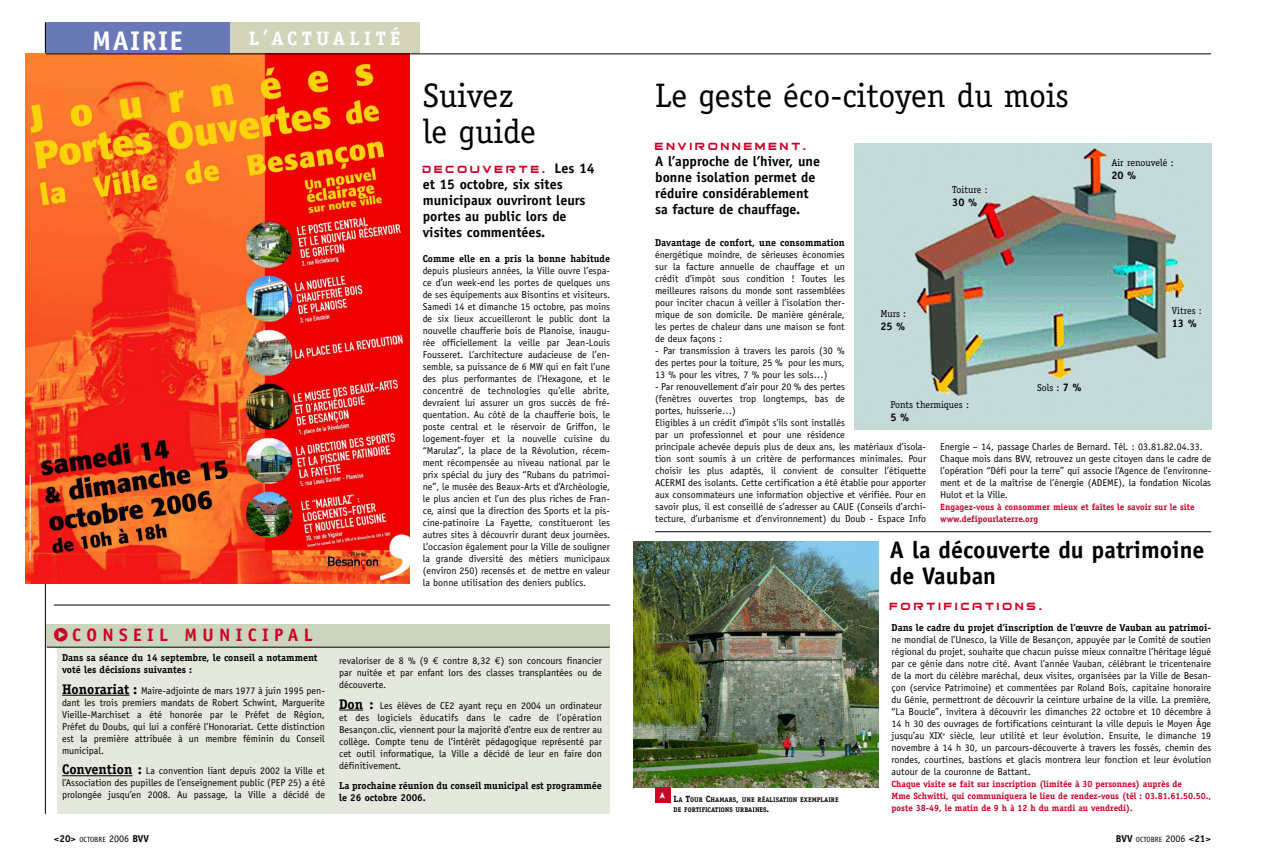
<style>
.page{position:relative;width:1265px;height:868px;background:#fff}
.page>*{position:absolute;margin:0;border:0;box-sizing:border-box;transform-origin:0 0}
.t1{font:34px "Officina Serif";color:#000}
.t2{font:700 27px "Officina Sans";letter-spacing:.055em;color:#fff}
.t3{font:700 24px/26px "Officina Sans";color:#000}
.t4{font:700 19.5px "Officina Serif";letter-spacing:.22em;color:#fff}
.t5{font:700 18px "Officina Sans";letter-spacing:.295em;color:#ca0125}
.t6{font:700 14px/16px "Officina Sans";color:#000}
.t7{font:14px "Bitsumishi";letter-spacing:.22em;color:#ca0125}
.t8{font:700 11px "Officina Serif";color:#000}
.t9{font:10px/12px "Officina Sans";color:#000;text-align:justify}
.t10{font:700 10px/12px "Officina Serif";color:#000}
.t11{font:10px "Officina Serif";color:#000}
.t12{font:700 10px "Officina Sans";color:#000}
.t13{font:700 9px/12px "Officina Serif";color:#ca0125}
.t14{font:700 6.8px/10px "Officina Serif";color:#000}
.s1{font-size:20px}
.s2{font-family:"Officina Sans";font-weight:700;color:#000}
.s3{font-weight:700;font-size:11px}
.s4{font-family:"Combi Numerals Solid";font-weight:400}
.s5{font-family:"Officina Serif";font-weight:700;font-size:14px}
.s6{font-family:"Euro Mono"}
.s7{font-size:9px}
.s8{font-weight:400;font-size:7.5px}
.s9{font-weight:400}
</style>
<div class="page">
<div style="left:228px;top:23px;width:192px;height:31px;background:#d1d4b9"></div>
<div style="left:45px;top:23px;width:185px;height:31px;background:#6978b7"></div>
<hr style="left:54px;top:604px;width:555px;height:1px;background:#000">
<hr style="left:655px;top:531px;width:555px;height:1px;background:#000">
<img style="left:854px;top:143px;width:356px;height:287px">
<div style="left:57px;top:647px;width:552px;height:166px;background:#e5e9dd"></div>
<div style="left:46px;top:624px;width:563px;height:23px;background:#cbd4bc"></div>
<hr style="left:47px;top:647px;width:562px;height:1px;background:#000">
<hr style="left:62px;top:694px;width:38px;height:1px;background:#000">
<svg style="left:100px;top:694px;width:29px;height:1px"></svg>
<hr style="left:62px;top:775px;width:30px;height:1px;background:#000">
<hr style="left:92px;top:775px;width:40px;height:1px;background:#000">
<svg style="left:339px;top:709px;width:24px;height:1px"></svg>
<hr style="left:45px;top:23px;width:1px;height:791px;background:#000">
<img style="left:25px;top:54px;width:385px;height:529px">
<img style="left:633px;top:541px;width:245px;height:246px">
<div style="left:655px;top:787px;width:15px;height:15px;background:#ca0125"></div>
<hr style="left:46px;top:54px;width:1164px;height:1px;background:#000">
<h2 class="t2" style="left:92px;top:31px;width:92px">MAIRIE</h2>
<h3 class="t4" style="left:249px;top:31px;width:153px">L<span class="s1">’</span>ACTUALITÉ</h3>
<h1 class="t1" style="left:423px;top:75px;width:92px">Suivez</h1>
<h1 class="t1" style="left:655px;top:75px;width:415px">Le geste éco-citoyen du mois</h1>
<h1 class="t1" style="left:423px;top:111px;width:115px">le guide</h1>
<h3 class="t7" style="left:655px;top:141px;width:153px">ENVIRONNEMENT.</h3>
<h3 class="t6" style="left:655px;top:155px;width:166px">A l’approche de l’hiver, une bonne isolation permet de réduire considérablement sa facture de chauffage.</h3>
<p class="t11" style="left:1111px;top:157px;width:64px">Air renouvelé :</p>
<p class="t8" style="left:1111px;top:171px;width:26px">20 %</p>
<h3 class="t7" style="left:423px;top:164px;width:173px">DECOUVERTE. <span class="s2">Les 14</span></h3>
<h3 class="t6" style="left:423px;top:178px;width:164px">et 15 octobre, six sites municipaux ouvriront leurs portes au public lors de visites commentées.</h3>
<p class="t10" style="left:423px;top:253px;width:189px">Comme elle en a pris la bonne habitude</p>
<p class="t9" style="left:423px;top:265px;width:189px">depuis plusieurs années, la Ville ouvre l’espa&shy;ce d’un week-end les portes de quelques uns de ses équipements aux Bisontins et visiteurs.<br>Samedi 14 et dimanche 15 octobre, pas moins de six lieux accueilleront le public dont la nouvelle chaufferie bois de Planoise, inaugu&shy;rée officiellement la veille par Jean-Louis Fousseret. L’architecture audacieuse de l’en&shy;semble, sa puissance de 6 MW qui en fait l’une des plus performantes de l’Hexagone, et le concentré de technologies qu’elle abrite, devraient lui assurer un gros succès de fré&shy;quentation. Au côté de la chaufferie bois, le poste central et le réservoir de Griffon, le logement-foyer et la nouvelle cuisine du “Marulaz”, la place de la Révolution, récem&shy;ment récompensée au niveau national par le prix spécial du jury des “Rubans du patrimoi&shy;ne”, le musée des Beaux-Arts et d’Archéologie, le plus ancien et l’un des plus riches de Fran&shy;ce, ainsi que la direction des Sports et la pis&shy;cine-patinoire La Fayette, constitueront les autres sites à découvrir durant deux journées.<br>L’occasion également pour la Ville de souligner la grande diversité des métiers municipaux (environ 250) recensés et de mettre en valeur la bonne utilisation des deniers publics.</p>
<p class="t11" style="left:952px;top:184px;width:37px">Toiture :</p>
<p class="t8" style="left:952px;top:198px;width:26px">30 %</p>
<p class="t10" style="left:655px;top:237px;width:191px">Davantage de confort, une consommation</p>
<p class="t9" style="left:655px;top:249px;width:191px">énergétique moindre, de sérieuses économies sur la facture annuelle de chauffage et un crédit d’impôt sous condition ! Toutes les meilleures raisons du monde sont rassemblées pour inciter chacun à veiller à l’isolation ther&shy;mique de son domicile. De manière générale, les pertes de chaleur dans une maison se font de deux façons :</p>
<p class="t9" style="left:655px;top:345px;width:191px">- Par transmission à travers les parois (30 % des pertes pour la toiture, 25 % pour les murs, 13 % pour les vitres, 7 % pour les sols…)</p>
<p class="t9" style="left:655px;top:381px;width:272px;text-align:left">- Par renouvellement d’air pour 20 % des pertes<br>(fenêtres ouvertes trop longtemps, bas de<br>portes, huisserie…)<br>Eligibles à un crédit d’impôt s’ils sont installés<br>par un professionnel et pour une résidence<br>principale achevée depuis plus de deux ans, les matériaux d’isola&shy;tion sont soumis à un critère de performances minimales. Pour choisir les plus adaptés, il convient de consulter l’étiquette ACERMI des isolants. Cette certification a été établie pour apporter aux consommateurs une information objective et vérifiée. Pour en savoir plus, il est conseillé de s’adresser au CAUE (Conseils d’archi&shy;tecture, d’urbanisme et d’environnement) du Doub - Espace Info</p>
<p class="t11" style="left:1171px;top:304px;width:31px">Vitres :</p>
<p class="t8" style="left:1171px;top:319px;width:26px">13 %</p>
<p class="t11" style="left:880px;top:307px;width:27px">Murs :</p>
<p class="t8" style="left:880px;top:322px;width:26px">25 %</p>
<p class="t11" style="left:1036px;top:382px;width:46px">Sols : <span class="s3">7 %</span></p>
<p class="t11" style="left:890px;top:399px;width:80px">Ponts thermiques :</p>
<p class="t8" style="left:890px;top:413px;width:20px">5 %</p>
<p class="t9" style="left:940px;top:441px;width:272px;text-align:left">Energie – 14, passage Charles de Bernard. Tél. : 03.81.82.04.33.<br>Chaque mois dans BVV, retrouvez un geste citoyen dans le cadre de l’opération “Défi pour la terre” qui associe l’Agence de l’environne&shy;ment et de la maîtrise de l’énergie (ADEME), la fondation Nicolas Hulot et la Ville.</p>
<p class="t13" style="left:940px;top:501px;width:256px">Engagez-vous à consommer mieux et faîtes le savoir sur le site www.defipourlaterre.org</p>
<h3 class="t3" style="left:889px;top:538px;width:316px">A la découverte du patrimoine de Vauban</h3>
<h3 class="t7" style="left:889px;top:600px;width:153px">FORTIFICATIONS.</h3>
<h3 class="t5" style="left:54px;top:628px;width:260px"><span class="s4">&gt;</span>CONSEIL MUNICIPAL</h3>
<p class="t10" style="left:62px;top:652px;width:257px">Dans sa séance du 14 septembre, le conseil a notamment voté les décisions suivantes :</p>
<p class="t9" style="left:62px;top:685px;width:264px"><span class="s5">Honorariat :</span> Maire-adjointe de mars 1977 à juin 1995 pen&shy;dant les trois premiers mandats de Robert Schwint, Marguerite Vieille-Marchiset a été honorée par le Préfet de Région, Préfet du Doubs, qui lui a conféré l’Honorariat. Cette distinction est la première attribuée à un membre féminin du Conseil municipal.</p>
<p class="t9" style="left:62px;top:765px;width:264px"><span class="s5">Convention :</span> La convention liant depuis 2002 la Ville et l’Association des pupilles de l’enseignement public (PEP 25) a été prolongée jusqu’en 2008. Au passage, la Ville a décidé de</p>
<p class="t9" style="left:339px;top:655px;width:264px">revaloriser de 8 % (9 <span class="s6">€</span> contre 8,32 <span class="s6">€</span>) son concours financier par nuitée et par enfant lors des classes transplantées ou de découverte.</p>
<p class="t9" style="left:339px;top:700px;width:264px"><span class="s5">Don :</span> Les élèves de CE2 ayant reçu en 2004 un ordinateur et des logiciels éducatifs dans le cadre de l’opération Besançon.clic, viennent pour la majorité d’entre eux de rentrer au collège. Compte tenu de l’intérêt pédagogique représenté par cet outil informatique, la Ville a décidé de leur en faire don définitivement.</p>
<p class="t10" style="left:339px;top:780px;width:264px">La prochaine réunion du conseil municipal est programmée le 26 octobre 2006.</p>
<p class="t14" style="left:673px;top:794px;width:166px"><span class="s7">L</span>A <span class="s7">T</span>OUR <span class="s7">C</span>HAMARS<span class="s7">,</span> UNE RÉALISATION EXEMPLAIRE<br>DE FORTIFICATIONS URBAINES<span class="s7">.</span></p>
<p class="t10" style="left:891px;top:622px;width:321px">Dans le cadre du projet d’inscription de l’œuvre de Vauban au patrimoi-</p>
<p class="t9" style="left:891px;top:634px;width:321px">ne mondial de l’Unesco, la Ville de Besançon, appuyée par le Comité de soutien régional du projet, souhaite que chacun puisse mieux connaître l’héritage légué par ce génie dans notre cité. Avant l’année Vauban, célébrant le tricentenaire de la mort du célèbre maréchal, deux visites, organisées par la Ville de Besan&shy;çon (service Patrimoine) et commentées par Roland Bois, capitaine honoraire du Génie, permettront de découvrir la ceinture urbaine de la ville. La première, “La Boucle”, invitera à découvrir les dimanches 22 octobre et 10 décembre à 14 h 30 des ouvrages de fortifications ceinturant la ville depuis le Moyen Âge jusqu’au XIX<sup>e</sup> siècle, leur utilité et leur évolution. Ensuite, le dimanche 19 novembre à 14 h 30, un parcours-découverte à travers les fossés, chemin des rondes, courtines, bastions et glacis montrera leur fonction et leur évolution autour de la couronne de Battant.</p>
<p class="t13" style="left:891px;top:778px;width:321px">Chaque visite se fait sur inscription (limitée à 30 personnes) auprès de<br>Mme Schwitti, qui communiquera le lieu de rendez-vous (tél : 03.81.61.50.50., poste 38-49, le matin de 9 h à 12 h du mardi au vendredi).</p>
<p class="t12" style="left:54px;top:835px;width:97px">&lt;20&gt; <span class="s8">OCTOBRE</span> <span class="s9">2006</span> BVV</p>
<p class="t12" style="left:1115px;top:835px;width:97px">BVV <span class="s8">OCTOBRE</span> <span class="s9">2006</span> &lt;21&gt;</p>
</div>
